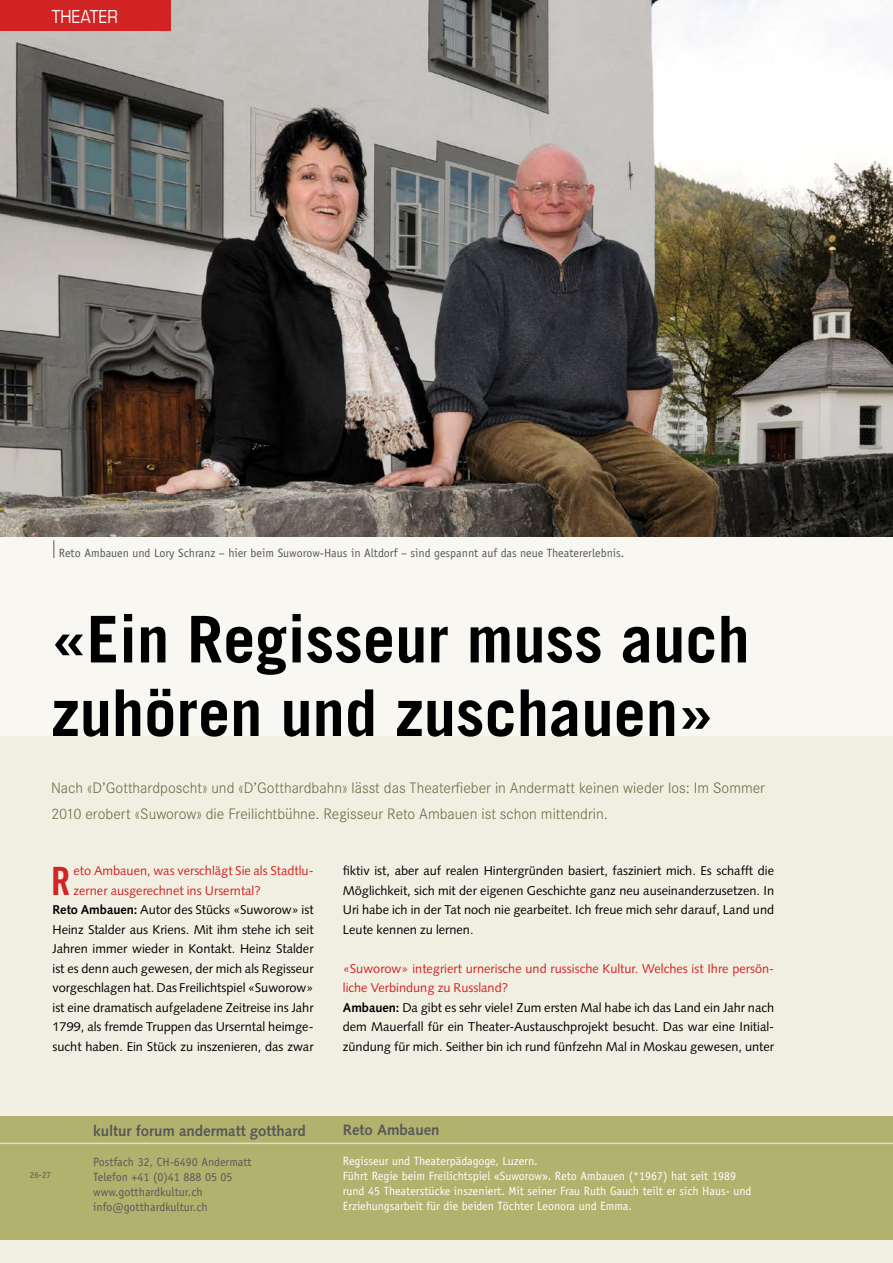
<style>
.page{position:relative;width:893px;height:1263px;background:#f0efe2}
.page>*{position:absolute;margin:0;border:0;box-sizing:border-box;transform-origin:0 0}
.t1{font:700 64.5px/73.5px "Trade Gothic";color:#000}
.t2{font:39px "Trade Gothic Bold Cond Twenty";color:#d22424}
.t3{font:condensed 18px "Eurostile";color:#fff}
.t4{font:300 15.75px/25.5px "Corporate S";color:#606e41}
.t5{font:700 15px "Syntax";color:#58585a}
.t6{font:12.75px/19.5px "Syntax";color:#000;text-align:justify}
.t7{font:12.75px "Syntax";color:#d22424}
.t8{font:12px/15px "Officina Sans";color:#fff}
.t9{font:12px/15px "Officina Sans";color:#58585a}
.t10{font:9px "Officina Sans";color:#58585a}
.s1{font-weight:700}
.s2{color:#d22424}
</style>
<div class="page">
<div style="left:0;top:1116px;width:893px;height:124px;background:#b2b26f"></div>
<hr style="left:0;top:1143px;width:893px;height:1px;background:#e1dfc6">
<div style="left:0;top:536px;width:893px;height:200px;background:#f8f7f1"></div>
<img style="left:0;top:0;width:893px;height:536px">
<div style="left:0;top:0;width:170px;height:31px;background:#d22424"></div>
<svg style="left:54px;top:540px;width:1px;height:18px"></svg>
<h3 class="t3" style="left:52px;top:6px;width:68px">THEATER</h3>
<p class="t9" style="left:59px;top:546px;width:567px">Reto Ambauen und Lory Schranz – hier beim Suworow-Haus in Altdorf – sind gespannt auf das neue Theatererlebnis.</p>
<h1 class="t1" style="left:51px;top:602px;width:700px">«Ein Regisseur muss auch zuhören und zuschauen»</h1>
<p class="t4" style="left:51px;top:775px;width:715px">Nach «D’Gotthardposcht» und «D’Gotthardbahn» lässt das Theaterfieber in Andermatt keinen wieder los: Im Sommer<br>2010 erobert «Suworow» die Freilichtbühne. Regisseur Reto Ambauen ist schon mittendrin.</p>
<p class="t7" style="left:74px;top:863px;width:242px">eto Ambauen, was verschlägt Sie als Stadtlu-</p>
<p class="t7" style="left:74px;top:883px;width:189px">zerner ausgerechnet ins Urserntal?</p>
<p class="t6" style="left:53px;top:900px;width:263px"><span class="s1">Reto Ambauen:</span> Autor des Stücks «Suworow» ist</p>
<p class="t6" style="left:53px;top:920px;width:263px">Heinz Stalder aus Kriens. Mit ihm stehe ich seit</p>
<p class="t6" style="left:53px;top:939px;width:263px">Jahren immer wieder in Kontakt. Heinz Stalder</p>
<p class="t6" style="left:53px;top:959px;width:263px">ist es denn auch gewesen, der mich als Regisseur</p>
<p class="t6" style="left:53px;top:978px;width:263px">vorgeschlagen hat. Das Freilichtspiel «Suworow»</p>
<p class="t6" style="left:53px;top:998px;width:263px">ist eine dramatisch aufgeladene Zeitreise ins Jahr</p>
<p class="t6" style="left:53px;top:1017px;width:263px">1799, als fremde Truppen das Urserntal heimge-</p>
<p class="t6" style="left:53px;top:1037px;width:263px">sucht haben. Ein Stück zu inszenieren, das zwar</p>
<h2 class="t2" style="left:51px;top:857px;width:21px">R</h2>
<p class="t6" style="left:343px;top:861px;width:433px">fiktiv ist, aber auf realen Hintergründen basiert, fasziniert mich. Es schafft die Möglichkeit, sich mit der eigenen Geschichte ganz neu auseinanderzusetzen. In Uri habe ich in der Tat noch nie gearbeitet. Ich freue mich sehr darauf, Land und Leute kennen zu lernen.</p>
<p class="t6" style="left:343px;top:959px;width:433px;text-align:left"><span class="s2">«Suworow» integriert urnerische und russische Kultur. Welches ist Ihre persön&shy;liche Verbindung zu Russland?<br></span><span class="s1">Ambauen:</span> Da gibt es sehr viele! Zum ersten Mal habe ich das Land ein Jahr nach dem Mauerfall für ein Theater-Austauschprojekt besucht. Das war eine Initial&shy;zündung für mich. Seither bin ich rund fünfzehn Mal in Moskau gewesen, unter</p>
<p class="t10" style="left:30px;top:1169px;width:23px">26-27</p>
<p class="t5" style="left:93px;top:1122px;width:214px">kultur forum andermatt gotthard</p>
<p class="t9" style="left:93px;top:1154px;width:160px">Postfach 32, CH-6490 Andermatt<br>Telefon +41 (0)41 888 05 05 www.gotthardkultur.ch info@gotthardkultur.ch</p>
<p class="t5" style="left:343px;top:1121px;width:98px">Reto Ambauen</p>
<p class="t8" style="left:343px;top:1153px;width:410px">Regisseur und Theaterpädagoge, Luzern.<br>Führt Regie beim Freilichtspiel «Suworow». Reto Ambauen (*1967) hat seit 1989 rund 45 Theaterstücke inszeniert. Mit seiner Frau Ruth Gauch teilt er sich Haus- und Erziehungsarbeit für die beiden Töchter Leonora und Emma.</p>
</div>
